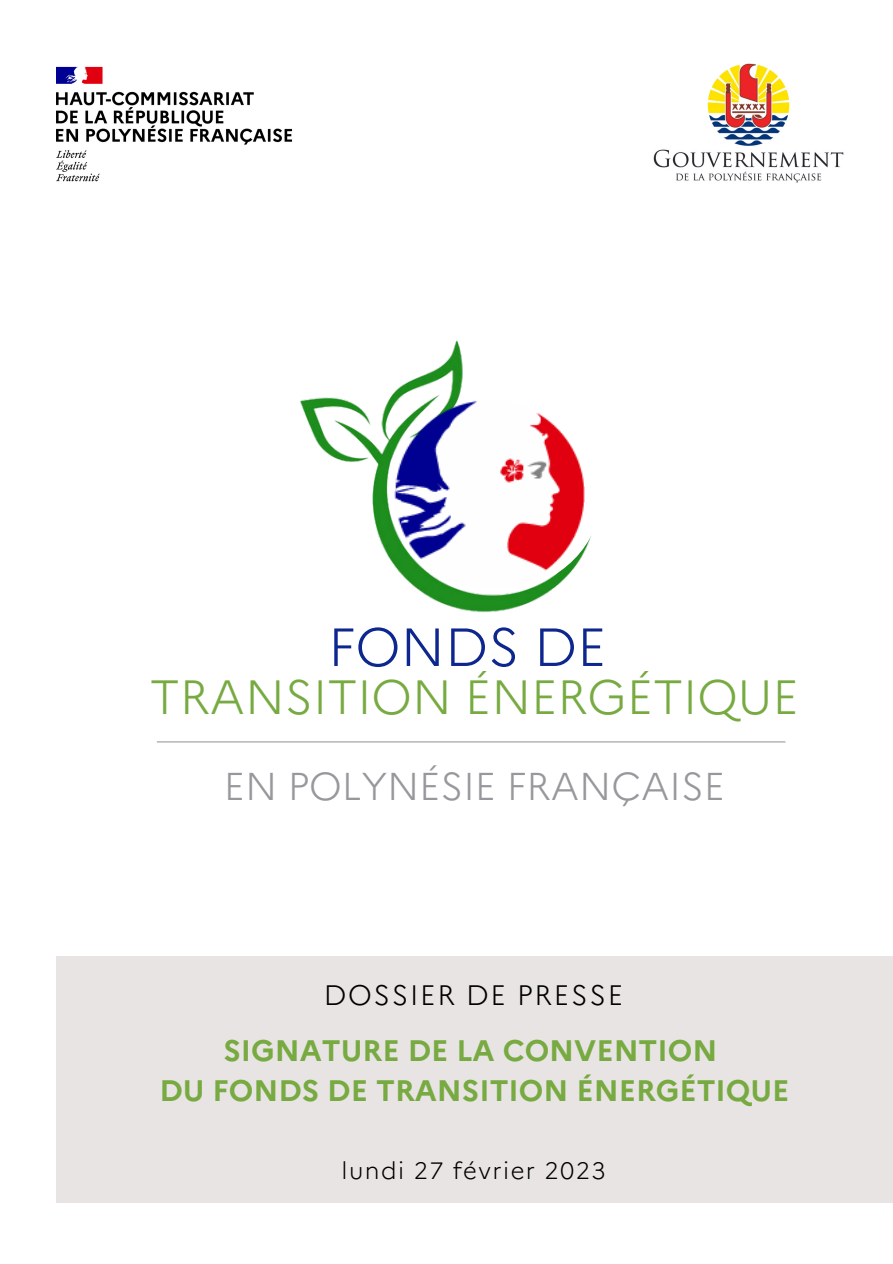
<style>
.page{position:relative;width:893px;height:1264px;background:#fff}
.page>*{position:absolute;margin:0;border:0;box-sizing:border-box;transform-origin:0 0}
.t1{font:300 53.55px "Marianne";color:#0e278f}
.t2{font:300 48px "Marianne";color:#77aa41}
.t3{font:300 38.85px "Marianne";color:#97989c}
.t4{font:700 29.7px/40.5px "Marianne";color:#77aa41;text-align:center}
.t5{font:300 28.2px "Marianne";letter-spacing:.06em;color:#000}
.t6{font:300 23.7px "Marianne";letter-spacing:.06em;color:#000}
</style>
<div class="page">
<div style="left:56px;top:956px;width:836px;height:246px;background:#e9e4e4"></div>
<img style="left:56px;top:66px;width:237px;height:116px">
<img style="left:653px;top:63px;width:191px;height:120px">
<img style="left:300px;top:340px;width:291px;height:273px">
<hr style="left:157px;top:741px;width:628px;height:1px;background:#97989c">
<div style="left:444px;top:370px;width:190px;height:136px;background:#fff;border-radius:50%"></div>
<img style="left:386px;top:387px;width:199px;height:200px">
<h1 class="t1" style="left:328px;top:614px;width:280px">FONDS DE</h1>
<h2 class="t2" style="left:150px;top:668px;width:650px">TRANSITION ÉNERGÉTIQUE</h2>
<h3 class="t3" style="left:224px;top:762px;width:503px">EN POLYNÉSIE FRANÇAISE</h3>
<p class="t5" style="left:324px;top:977px;width:301px">DOSSIER DE PRESSE</p>
<p class="t4" style="left:159px;top:1029px;width:631px">SIGNATURE DE LA CONVENTION<br>DU FONDS DE TRANSITION ÉNERGÉTIQUE</p>
<p class="t6" style="left:341px;top:1156px;width:265px">lundi 27 février 2023</p>
</div>
